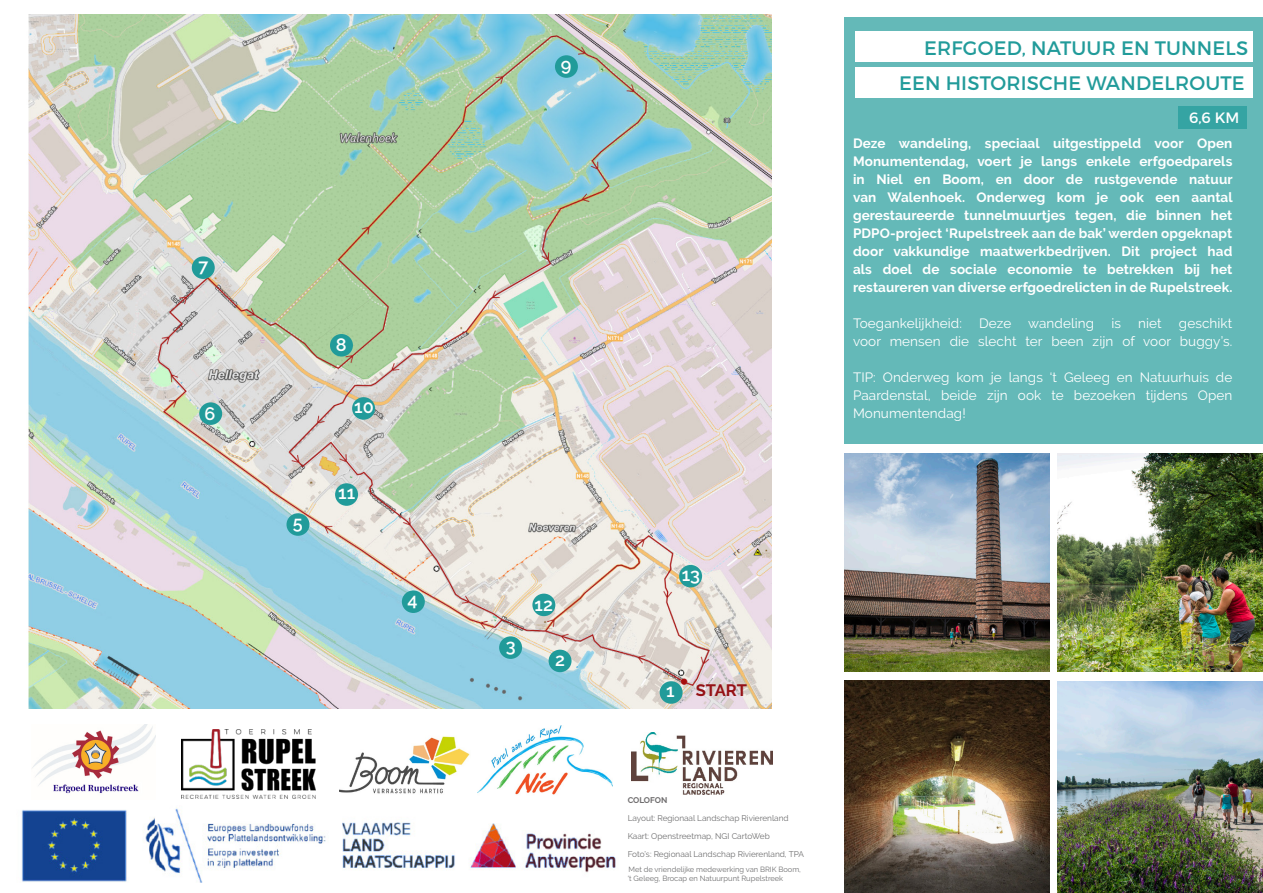
<style>
.page{position:relative;width:1263px;height:893px;background:#fff}
.page>*{position:absolute;margin:0;border:0;box-sizing:border-box;transform-origin:0 0}
.t1{font:19.5px "Montserrat";letter-spacing:.01em;color:#219b9a}
.t2{font:600 18px "Raleway";color:#fff}
.t3{font:700 16.5px "Raleway";letter-spacing:-.01em;color:#951115}
.t4{font:15px "Montserrat";color:#fff}
.t5{font:700 13.5px/18px "Raleway";letter-spacing:.005em;color:#fff;text-align:justify}
.t6{font:13.5px/18px "Raleway";letter-spacing:.005em;color:#fff;text-align:right}
.t7{font:8.25px "Raleway";color:#6f6f70}
.t8{font:700 8.25px "Raleway";letter-spacing:-.005em;color:#706e6f}
.t9{font:7.5px "Raleway";color:#6f6f70}
</style>
<div class="page">
<div style="left:844px;top:17px;width:419px;height:427px;background:#64b9b8"></div>
<div style="left:855px;top:31px;width:398px;height:31px;background:#fff"></div>
<div style="left:855px;top:67px;width:398px;height:31px;background:#fff"></div>
<div style="left:1179px;top:107px;width:68px;height:22px;background:#35a4a3"></div>
<img style="left:631px;top:732px;width:141px;height:62px">
<img style="left:32px;top:724px;width:124px;height:70px">
<img style="left:181px;top:730px;width:135px;height:69px">
<img style="left:339px;top:736px;width:131px;height:58px">
<img style="left:477px;top:725px;width:135px;height:70px">
<img style="left:21px;top:807px;width:595px;height:76px">
<img style="left:28px;top:15px;width:744px;height:693px">
<div style="left:660px;top:681px;width:23px;height:23px;background:#219b9a;border-radius:50%"></div>
<div style="left:192px;top:256px;width:23px;height:23px;background:#219b9a;border-radius:50%"></div>
<div style="left:330px;top:334px;width:23px;height:23px;background:#219b9a;border-radius:50%"></div>
<div style="left:555px;top:55px;width:23px;height:23px;background:#219b9a;border-radius:50%"></div>
<div style="left:352px;top:397px;width:23px;height:23px;background:#219b9a;border-radius:50%"></div>
<div style="left:335px;top:483px;width:23px;height:23px;background:#219b9a;border-radius:50%"></div>
<div style="left:532px;top:594px;width:23px;height:22px;background:#219b9a;border-radius:50%"></div>
<div style="left:679px;top:565px;width:23px;height:22px;background:#219b9a;border-radius:50%"></div>
<img style="left:844px;top:453px;width:206px;height:218px">
<img style="left:1058px;top:453px;width:205px;height:218px">
<img style="left:1058px;top:681px;width:205px;height:212px">
<img style="left:844px;top:680px;width:205px;height:213px">
<div style="left:549px;top:650px;width:22px;height:22px;background:#219b9a;border-radius:50%"></div>
<div style="left:499px;top:636px;width:23px;height:23px;background:#219b9a;border-radius:50%"></div>
<div style="left:402px;top:590px;width:23px;height:23px;background:#219b9a;border-radius:50%"></div>
<div style="left:286px;top:513px;width:23px;height:23px;background:#219b9a;border-radius:50%"></div>
<div style="left:199px;top:402px;width:23px;height:23px;background:#219b9a;border-radius:50%"></div>
<p class="t2" style="left:199px;top:255px;width:11px">7</p>
<p class="t2" style="left:205px;top:403px;width:12px">6</p>
<p class="t2" style="left:293px;top:512px;width:11px">5</p>
<p class="t2" style="left:336px;top:335px;width:12px">8</p>
<p class="t2" style="left:354px;top:397px;width:21px">10</p>
<p class="t2" style="left:338px;top:482px;width:18px">11</p>
<p class="t2" style="left:408px;top:589px;width:12px">4</p>
<p class="t2" style="left:561px;top:54px;width:12px">9</p>
<p class="t1" style="left:924px;top:37px;width:326px">ERFGOED, NATUUR EN TUNNELS</p>
<p class="t1" style="left:899px;top:71px;width:347px">EEN HISTORISCHE WANDELROUTE</p>
<p class="t4" style="left:1189px;top:108px;width:52px">6,6 KM</p>
<p class="t5" style="left:853px;top:134px;width:381px">Deze wandeling, speciaal uitgestippeld voor Open Monumentendag, voert je langs enkele erfgoedparels in Niel en Boom, en door de rustgevende natuur van Walenhoek. Onderweg kom je ook een aantal gerestaureerde tunnelmuurtjes tegen, die binnen het PDPO-project ‘Rupelstreek aan de bak’ werden opgeknapt door vakkundige maatwerkbedrijven. Dit project had als doel de sociale economie te betrekken bij het restaureren van diverse erfgoedrelicten in de Rupelstreek.</p>
<p class="t6" style="left:853px;top:314px;width:110px">Toegankelijkheid:</p>
<p class="t6" style="left:979px;top:314px;width:116px">Deze wandeling</p>
<p class="t6" style="left:1111px;top:314px;width:11px">is</p>
<p class="t6" style="left:1138px;top:314px;width:25px">niet</p>
<p class="t6" style="left:853px;top:314px;width:381px">geschikt<br>voor mensen die slecht ter been zijn of voor buggy’s.</p>
<p class="t6" style="left:853px;top:368px;width:381px;text-align:justify">TIP: Onderweg kom je langs ‘t Geleeg en Natuurhuis de Paardenstal, beide zijn ook te bezoeken tijdens Open Monumentendag!</p>
<p class="t2" style="left:506px;top:635px;width:11px">3</p>
<p class="t2" style="left:534px;top:594px;width:20px">12</p>
<p class="t2" style="left:555px;top:649px;width:11px">2</p>
<p class="t2" style="left:682px;top:564px;width:20px">13</p>
<p class="t2" style="left:666px;top:681px;width:10px">1</p>
<p class="t3" style="left:696px;top:681px;width:53px">START</p>
<p class="t8" style="left:628px;top:795px;width:41px">COLOFON</p>
<p class="t7" style="left:628px;top:813px;width:163px">Layout: Regionaal Landschap Rivierenland</p>
<p class="t7" style="left:628px;top:831px;width:144px">Kaart: Openstreetmap, NGI CartoWeb</p>
<p class="t7" style="left:628px;top:849px;width:178px">Foto’s: Regionaal Landschap Rivierenland, TPA</p>
<p class="t9" style="left:628px;top:864px;width:174px">Met de vriendelijke medewerking van BRIK Boom,</p>
<p class="t9" style="left:628px;top:874px;width:157px">‘t Geleeg, Brocap en Natuurpunt Rupelstreek</p>
</div>
